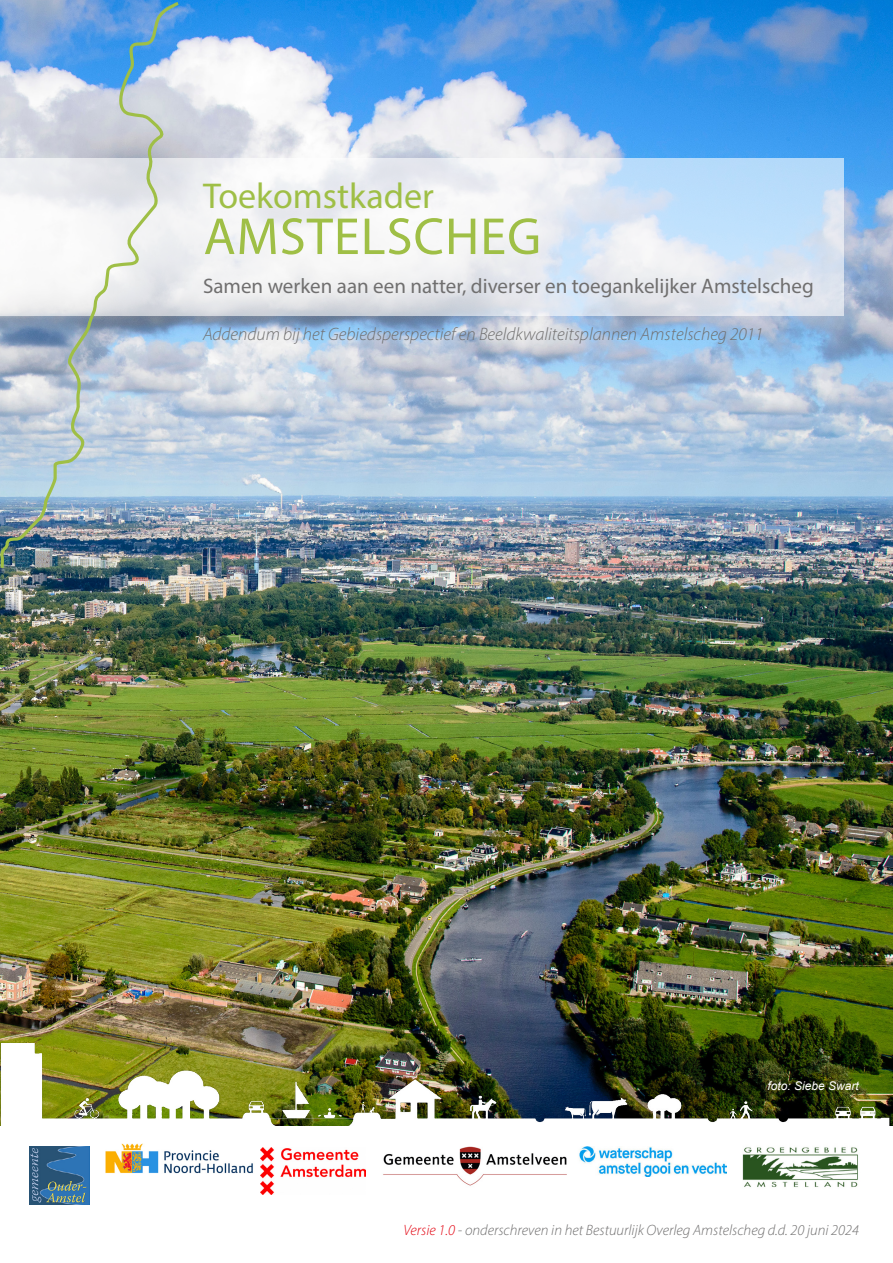
<style>
.page{position:relative;width:893px;height:1263px;background:#fff}
.page>*{position:absolute;margin:0;border:0;box-sizing:border-box;transform-origin:0 0}
.t1{font:52.5px "Myriad Pro";letter-spacing:.02em;color:#9fbf46}
.t2{font:36px "Myriad Pro";color:#9fbf46}
.t3{font:21px "Myriad Pro";color:#706f6f}
.t4{font:italic 300 18px "Myriad Pro";color:#706f6f}
.t5{font:italic 300 15px "Myriad Pro";color:#706f6f}
.t6{font:italic 12px "Arial";color:#fffdfd}
.s1{color:#e30613}
</style>
<div class="page">
<img style="left:0;top:0;width:893px;height:1027px">
<img style="left:0;top:1027px;width:893px;height:99px">
<svg style="left:181px;top:158px;width:662px;height:157px"></svg>
<img style="left:261px;top:1147px;width:105px;height:47px">
<img style="left:29px;top:1146px;width:60px;height:58px">
<img style="left:106px;top:1143px;width:147px;height:31px">
<img style="left:579px;top:1146px;width:147px;height:30px">
<img style="left:742px;top:1147px;width:116px;height:40px">
<img style="left:383px;top:1146px;width:184px;height:40px">
<img style="left:0;top:0;width:181px;height:571px">
<h2 class="t2" style="left:203px;top:173px;width:232px">Toekomstkader</h2>
<h1 class="t1" style="left:204px;top:204px;width:339px">AMSTELSCHEG</h1>
<h3 class="t3" style="left:203px;top:273px;width:612px">Samen werken aan een natter, diverser en toegankelijker Amstelscheg</h3>
<p class="t4" style="left:203px;top:323px;width:562px">Addendum bij het Gebiedsperspectief en Beeldkwaliteitsplannen Amstelscheg 2011</p>
<p class="t6" style="left:768px;top:1078px;width:93px">foto: Siebe Swart</p>
<p class="t5" style="left:403px;top:1221px;width:457px"><span class="s1">Versie 1.0</span> - onderschreven in het Bestuurlijk Overleg Amstelscheg d.d. 20 juni 2024</p>
</div>
